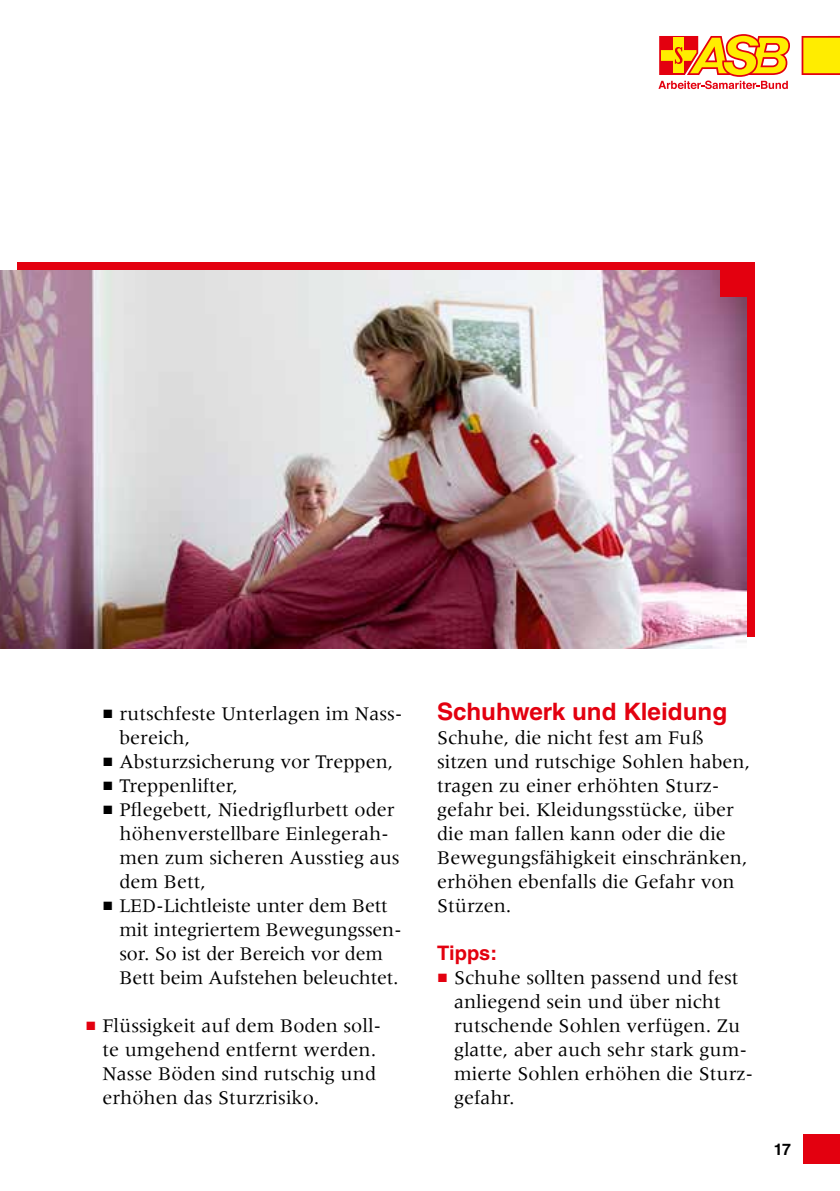
<style>
.page{position:relative;width:840px;height:1191px;background:#fff}
.page>*{position:absolute;margin:0;border:0;box-sizing:border-box;transform-origin:0 0}
.t1{font:700 24px "Helvetica LT Std";color:#e3000f}
.t2{font:20px/24px "Meridien LT Std";color:#000}
.t3{font:700 20px "Helvetica LT Std";color:#e3000f}
.t4{font:700 16px "Helvetica LT Std";color:#000}
.s1{font-family:"Arial";font-size:18px}
.s2{font-family:"Arial";font-size:18px;color:#e3000f}
</style>
<div class="page">
<div style="left:802px;top:1134px;width:37px;height:30px;background:#e3000f"></div>
<svg style="left:658px;top:34px;width:131px;height:55px"></svg>
<svg style="left:801px;top:36px;width:38px;height:39px"></svg>
<div style="left:17px;top:262px;width:737px;height:374px;background:#e3000f"></div>
<img style="left:0;top:271px;width:746px;height:377px">
<div style="left:720px;top:262px;width:34px;height:34px;background:#e3000f"></div>
<p class="t2" style="left:119px;top:702px;width:284px;text-indent:-17px"><span class="s1">■</span> rutschfeste Unterlagen im Nass&shy;bereich,</p>
<p class="t2" style="left:102px;top:750px;width:292px"><span class="s1">■</span> Absturzsicherung vor Treppen,</p>
<p class="t2" style="left:102px;top:774px;width:137px"><span class="s1">■</span> Treppenlifter,</p>
<p class="t2" style="left:119px;top:798px;width:281px;text-indent:-17px"><span class="s1">■</span> Pflegebett, Niedrigflurbett oder höhenverstellbare Einlegerah&shy;men zum sicheren Ausstieg aus dem Bett,</p>
<p class="t2" style="left:119px;top:894px;width:284px;text-indent:-17px"><span class="s1">■</span> LED-Lichtleiste unter dem Bett mit integriertem Bewegungssen&shy;sor. So ist der Bereich vor dem<br>Bett beim Aufstehen beleuchtet.</p>
<p class="t2" style="left:102px;top:1014px;width:280px;text-indent:-17px"><span class="s2">■</span> Flüssigkeit auf dem Boden soll&shy;te umgehend entfernt werden.<br>Nasse Böden sind rutschig und erhöhen das Sturzrisiko.</p>
<p class="t1" style="left:437px;top:697px;width:291px">Schuhwerk und Kleidung</p>
<p class="t2" style="left:437px;top:726px;width:314px">Schuhe, die nicht fest am Fuß sitzen und rutschige Sohlen haben, tragen zu einer erhöhten Sturz&shy;gefahr bei. Kleidungsstücke, über die man fallen kann oder die die<br>Bewegungsfähigkeit einschränken, erhöhen ebenfalls die Gefahr von<br>Stürzen.</p>
<p class="t3" style="left:437px;top:941px;width:61px">Tipps:</p>
<p class="t2" style="left:454px;top:966px;width:300px;text-indent:-17px"><span class="s2">■</span> Schuhe sollten passend und fest anliegend sein und über nicht rutschende Sohlen verfügen. Zu glatte, aber auch sehr stark gum&shy;mierte Sohlen erhöhen die Sturz&shy;gefahr.</p>
<p class="t4" style="left:773px;top:1139px;width:19px">17</p>
</div>
